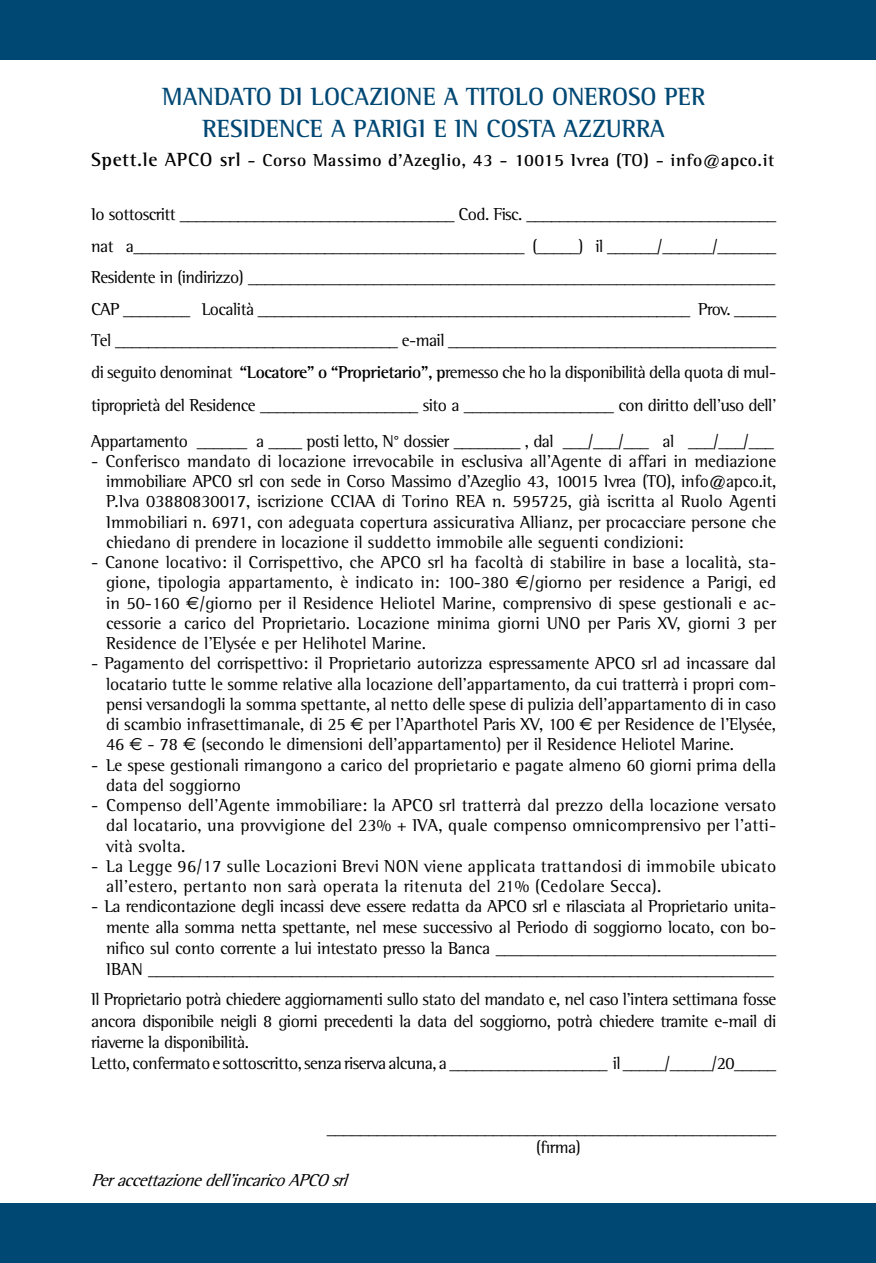
<style>
.page{position:relative;width:876px;height:1263px;background:#fff}
.page>*{position:absolute;margin:0;border:0;box-sizing:border-box;transform-origin:0 0}
.t1{font:700 25.5px/31.5px "Rotis Semi Serif";color:#004874;text-align:center}
.t2{font:17.7px/20.2px "Rotis Semi Serif";letter-spacing:-.005em;color:#000;text-align:justify}
.t3{font:17.7px/21.1px "Rotis Semi Serif";letter-spacing:-.03em;color:#000}
.t4{font:17.7px/20.2px "Rotis Semi Serif";letter-spacing:.02em;color:#000}
.t5{font:700 17.7px "Rotis Semi Serif";letter-spacing:.03em;color:#000}
.t6{font:italic 17.7px "Rotis Semi Serif";color:#000}
.s1{font-size:19.5px}
.s2{font-weight:700}
.s3{font-family:"Euro Sans"}
</style>
<div class="page">
<div style="left:0;top:1203px;width:876px;height:60px;background:#004874"></div>
<div style="left:0;top:0;width:876px;height:60px;background:#004874"></div>
<h1 class="t1" style="left:162px;top:81px;width:544px">MANDATO DI LOCAZIONE A TITOLO ONEROSO PER<br>RESIDENCE A PARIGI E IN COSTA AZZURRA</h1>
<p class="t5" style="left:91px;top:150px;width:685px"><span class="s1">Spett.le APCO srl</span> - Corso Massimo d’Azeglio, 43 - 10015 Ivrea (TO) - info@apco.it</p>
<p class="t2" style="left:91px;top:198px;width:686px;line-height:31.8px">Io sottoscritt _________________________________ Cod. Fisc. ______________________________ nat a_______________________________________________ (_____) il ______/______/_______ Residente in (indirizzo) _______________________________________________________________ CAP ________ Località ____________________________________________________ Prov. _____ Tel __________________________________ e-mail _______________________________________ di seguito denominat <span class="s2">“Locatore” o “Proprietario”, p</span>remesso che ho la disponibilità della quota di mul&shy;tiproprietà del Residence ___________________ sito a __________________ con diritto dell’uso dell’</p>
<p class="t3" style="left:91px;top:430px;width:684px">Appartamento ______ a ____ posti letto, N° dossier ________ , dal ___/___/___ al ___/___/___</p>
<p class="t2" style="left:106px;top:451px;width:672px;text-indent:-15px">- Conferisco mandato di locazione irrevocabile in esclusiva all’Agente di affari in mediazione immobiliare APCO srl con sede in Corso Massimo d’Azeglio 43, 10015 Ivrea (TO), info@apco.it, P.Iva 03880830017, iscrizione CCIAA di Torino REA n. 595725, già iscritta al Ruolo Agenti Immobiliari n. 6971, con adeguata copertura assicurativa Allianz, per procacciare persone che chiedano di prendere in locazione il suddetto immobile alle seguenti condizioni:</p>
<p class="t2" style="left:106px;top:552px;width:672px;text-indent:-15px">- Canone locativo: il Corrispettivo, che APCO srl ha facoltà di stabilire in base a località, sta&shy;gione, tipologia appartamento, è indicato in: 100-380 <span class="s3">E</span>/giorno per residence a Parigi, ed in 50-160 <span class="s3">E</span>/giorno per il Residence Heliotel Marine, comprensivo di spese gestionali e ac&shy;cessorie a carico del Proprietario. Locazione minima giorni UNO per Paris XV, giorni 3 per Residence de l’Elysée e per Helihotel Marine.</p>
<p class="t2" style="left:106px;top:653px;width:672px;text-indent:-15px">- Pagamento del corrispettivo: il Proprietario autorizza espressamente APCO srl ad incassare dal locatario tutte le somme relative alla locazione dell’appartamento, da cui tratterrà i propri com&shy;pensi versandogli la somma spettante, al netto delle spese di pulizia dell’appartamento di in caso di scambio infrasettimanale, di 25 <span class="s3">E</span> per l’Aparthotel Paris XV, 100 <span class="s3">E</span> per Residence de l’Elysée, 46 <span class="s3">E</span> - 78 <span class="s3">E</span> (secondo le dimensioni dell’appartamento) per il Residence Heliotel Marine.</p>
<p class="t2" style="left:106px;top:754px;width:672px;text-indent:-15px">- Le spese gestionali rimangono a carico del proprietario e pagate almeno 60 giorni prima della data del soggiorno</p>
<p class="t2" style="left:106px;top:795px;width:672px;text-indent:-15px">- Compenso dell’Agente immobiliare: la APCO srl tratterrà dal prezzo della locazione versato dal locatario, una provvigione del 23% + IVA, quale compenso omnicomprensivo per l’atti&shy;vità svolta.</p>
<p class="t4" style="left:106px;top:856px;width:672px;text-indent:-15px">- La Legge 96/17 sulle Locazioni Brevi NON viene applicata trattandosi di immobile ubicato all’estero, pertanto non sarà operata la ritenuta del 21% (Cedolare Secca).</p>
<p class="t2" style="left:106px;top:896px;width:672px;line-height:20.9px;text-indent:-15px">- La rendicontazione degli incassi deve essere redatta da APCO srl e rilasciata al Proprietario unita&shy;mente alla somma netta spettante, nel mese successivo al Periodo di soggiorno locato, con bo&shy;nifico sul conto corrente a lui intestato presso la Banca _________________________________ IBAN __________________________________________________________________________</p>
<p class="t3" style="left:91px;top:989px;width:687px">Il Proprietario potrà chiedere aggiornamenti sullo stato del mandato e, nel caso l’intera settimana fosse ancora disponibile neigli 8 giorni precedenti la data del soggiorno, potrà chiedere tramite e-mail di riaverne la disponibilità.<br>Letto, confermato e sottoscritto, senza riserva alcuna, a ___________________ il _____/_____/20_____</p>
<p class="t2" style="left:536px;top:1119px;width:242px;line-height:18.8px;text-indent:-209px">______________________________________________________ (firma)</p>
<p class="t6" style="left:91px;top:1169px;width:264px">Peraccettazionedell’incaricoAPCOsrl</p>
</div>
